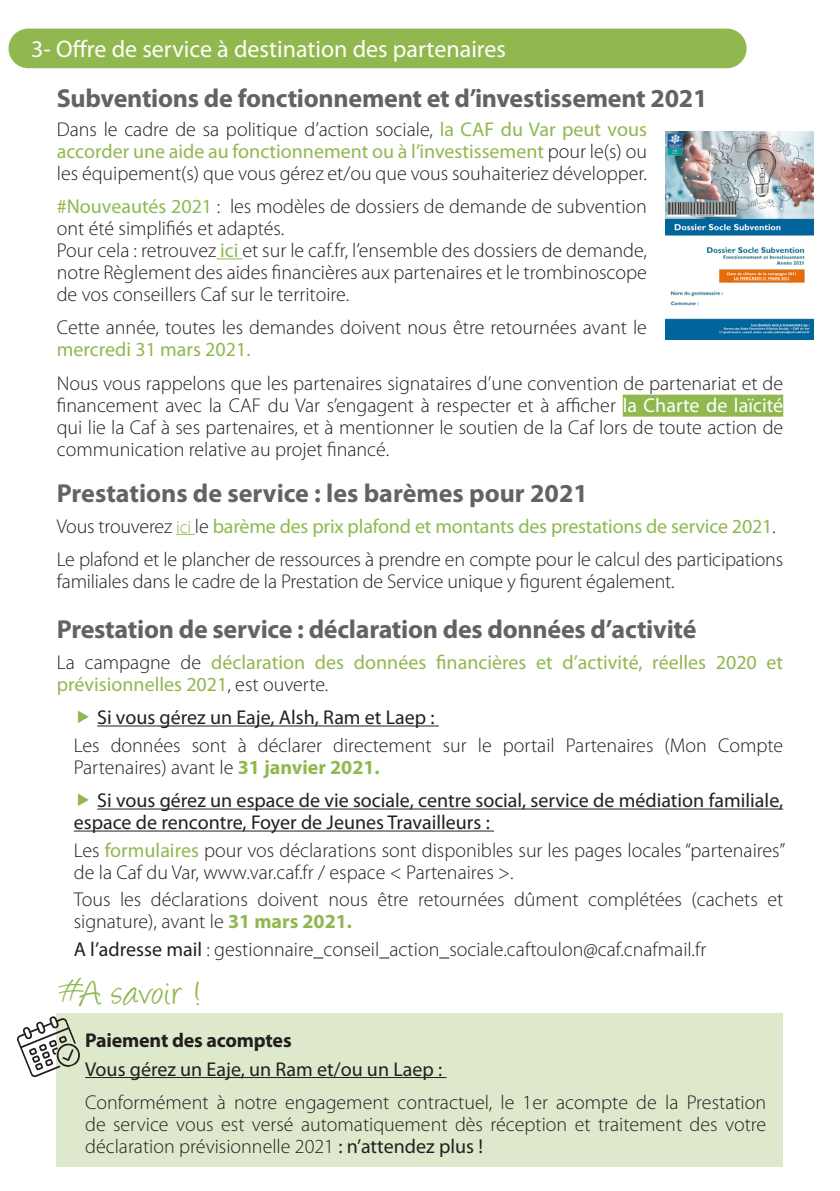
<style>
.page{position:relative;width:840px;height:1191px;background:#fff}
.page>*{position:absolute;margin:0;border:0;box-sizing:border-box;transform-origin:0 0}
.t1{font:40px "Angelina";letter-spacing:.03em;color:#90b84f}
.t2{font:700 26px "Myriad Pro";letter-spacing:-.01em;color:#636366}
.white_titles{font:24px "Myriad Pro";color:#fff}
.paragraph_black{font:300 20px/22px "Myriad Pro";color:#231f20}
.Texte_aligné_à_gauch{font:20px/22px "Myriad Pro";color:#90b84f}
.paragraph_black-2{font:20px/22px "Myriad Pro";color:#231f20}
.Texte_aligné_à_gauch-2{font:300 20px/22px "Myriad Pro";letter-spacing:-.01em;color:#231f20}
.Texte_aligné_à_gauch-3{font:20px "Myriad Pro";color:#231f20}
.paragraph_black-3{font:700 20px "Myriad Pro";letter-spacing:-.01em;color:#231f20}
.s1{font-weight:400;color:#90b84f}
.s2{font-weight:400;color:#fff}
.s3{font-weight:300;color:#231f20}
.s4{font-weight:300;font-size:18px}
.s5{font-weight:700;color:#90b84f}
.s6{font-weight:400}
</style>
<div class="page">
<svg style="left:216px;top:258px;width:26px;height:1px"></svg>
<div style="left:622px;top:394px;width:160px;height:22px;background:#90b84f"></div>
<div style="left:9px;top:29px;width:737px;height:39px;background:#90b84f;border-radius:20px"></div>
<hr style="left:97px;top:725px;width:341px;height:1px;background:#231f20">
<hr style="left:97px;top:808px;width:685px;height:1px;background:#231f20">
<hr style="left:74px;top:830px;width:420px;height:1px;background:#231f20">
<div style="left:56px;top:1013px;width:726px;height:153px;background:#dde9ca"></div>
<svg style="left:17px;top:1016px;width:63px;height:61px"></svg>
<hr style="left:85px;top:1077px;width:361px;height:1px;background:#231f20">
<img style="left:665px;top:131px;width:147px;height:208px">
<svg style="left:176px;top:534px;width:19px;height:1px"></svg>
<p class="white_titles" style="left:31px;top:34px;width:476px">3- Offre de service à destination des partenaires</p>
<p class="t2" style="left:57px;top:82px;width:652px">Subventions de fonctionnement et d’investissement 2021</p>
<p class="paragraph_black" style="left:57px;top:118px;width:591px;text-align:justify">Dans le cadre de sa politique d’action sociale, <span class="s1">la CAF du Var peut vous accorder une aide au fonctionnement ou à l’investissement</span> pour le(s) ou les équipement(s) que vous gérez et/ou que vous souhaiteriez développer.</p>
<p class="paragraph_black" style="left:57px;top:195px;width:591px"><span class="s1">#Nouveautés 2021</span> : les modèles de dossiers de demande de subvention ont été simplifiés et adaptés.</p>
<p class="paragraph_black" style="left:57px;top:239px;width:591px;text-align:justify">Pour cela : retrouvez <span class="s1">ici</span> et sur le caf.fr, l’ensemble des dossiers de demande, notre Règlement des aides financières aux partenaires et le trombinoscope de vos conseillers Caf sur le territoire.</p>
<p class="paragraph_black" style="left:57px;top:316px;width:591px">Cette année, toutes les demandes doivent nous être retournées avant le <span class="s1">mercredi 31 mars 2021.</span></p>
<p class="paragraph_black" style="left:57px;top:372px;width:727px;text-align:justify">Nous vous rappelons que les partenaires signataires d’une convention de partenariat et de financement avec la CAF du Var s’engagent à respecter et à afficher <span class="s2">la Charte de laïcité </span>qui lie la Caf à ses partenaires, et à mentionner le soutien de la Caf lors de toute action de communication relative au projet financé.</p>
<p class="t2" style="left:57px;top:476px;width:532px">Prestations de service : les barèmes pour 2021</p>
<p class="Texte_aligné_à_gauch" style="left:57px;top:514px;width:720px"><span class="s3">Vous trouverez</span> <span class="s4">ici</span> <span class="s3">le</span> barème des prix plafond et montants des prestations de service 2021<span class="s3">.</span></p>
<p class="Texte_aligné_à_gauch-2" style="left:57px;top:548px;width:727px">Le plafond et le plancher de ressources à prendre en compte pour le calcul des participations familiales dans le cadre de la Prestation de Service unique y figurent également.</p>
<p class="t2" style="left:57px;top:612px;width:641px">Prestation de service : déclaration des données d’activité</p>
<p class="Texte_aligné_à_gauch" style="left:57px;top:650px;width:727px"><span class="s3">La campagne de</span> déclaration des données financières et d’activité, réelles 2020 et prévisionnelles 2021<span class="s3">, est ouverte.</span></p>
<p class="Texte_aligné_à_gauch-3" style="left:97px;top:705px;width:339px">Si vous gérez un Eaje, Alsh, Ram et Laep :</p>
<p class="paragraph_black" style="left:74px;top:734px;width:710px">Les données sont à déclarer directement sur le portail Partenaires (Mon Compte<br>Partenaires) avant le <span class="s5">31 janvier 2021.</span></p>
<p class="paragraph_black-2" style="left:74px;top:789px;width:710px;text-indent:23px">Si vous gérez un espace de vie sociale, centre social, service de médiation familiale, espace de rencontre, Foyer de Jeunes Travailleurs :</p>
<p class="paragraph_black" style="left:74px;top:839px;width:712px">Les <span class="s1">formulaires</span> pour vos déclarations sont disponibles sur les pages locales “partenaires” de la Caf du Var, www.var.caf.fr / espace &lt; Partenaires &gt;.</p>
<p class="paragraph_black" style="left:74px;top:888px;width:710px">Tous les déclarations doivent nous être retournées dûment complétées (cachets et signature), avant le <span class="s5">31 mars 2021.</span></p>
<p class="paragraph_black" style="left:74px;top:938px;width:633px"><span class="s6">A l’adresse mail</span> : gestionnaire_conseil_action_sociale.caftoulon@caf.cnafmail.fr</p>
<p class="t1" style="left:58px;top:976px;width:145px">#A savoir !</p>
<p class="paragraph_black-3" style="left:85px;top:1027px;width:208px">Paiement des acomptes</p>
<p class="paragraph_black-2" style="left:85px;top:1057px;width:358px">Vous gérez un Eaje, un Ram et/ou un Laep :</p>
<p class="paragraph_black" style="left:85px;top:1091px;width:682px;text-align:justify">Conformément à notre engagement contractuel, le 1er acompte de la Prestation de service vous est versé automatiquement dès réception et traitement des votre déclaration prévisionnelle 2021 <span class="s6">: n’attendez plus !</span></p>
</div>
